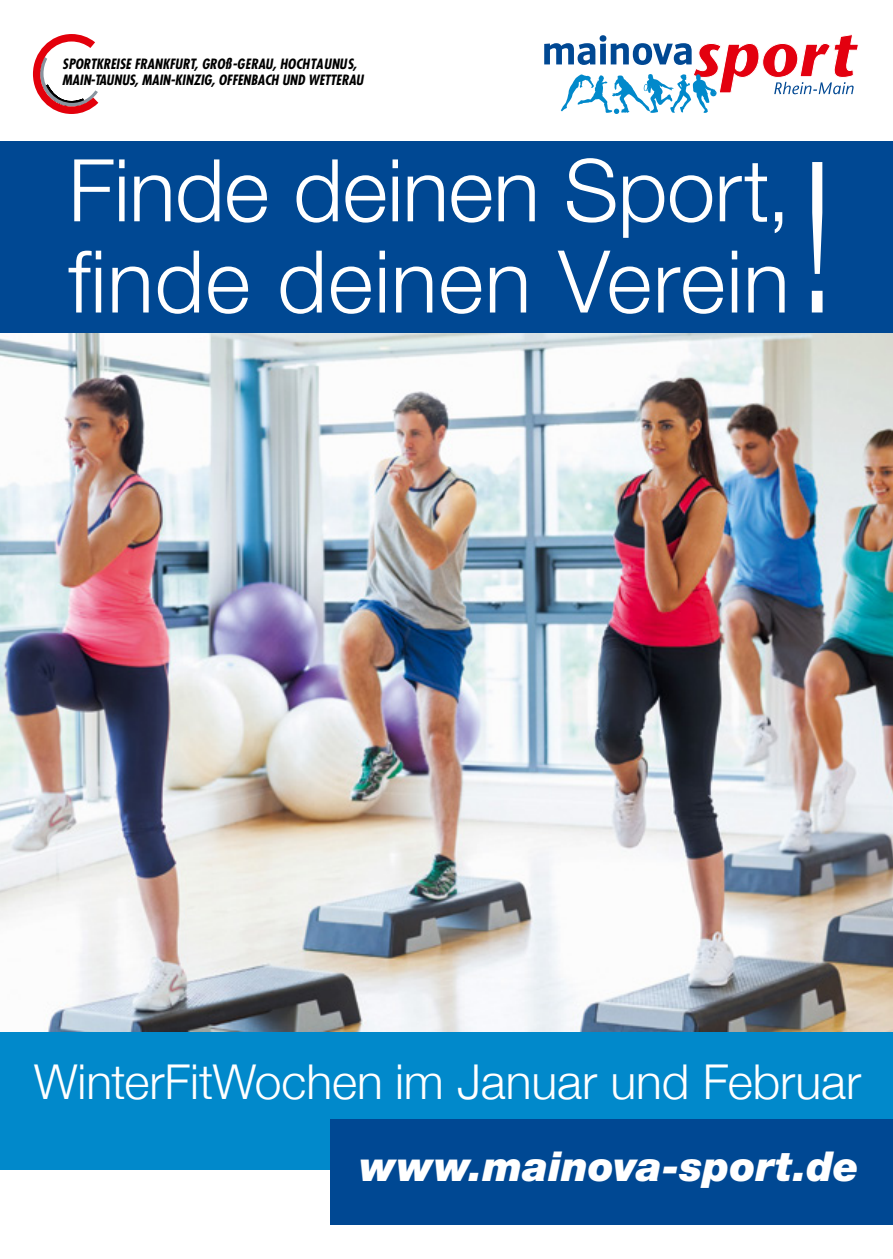
<style>
.page{position:relative;width:893px;height:1259px;background:#fff}
.page>*{position:absolute;margin:0;border:0;box-sizing:border-box;transform-origin:0 0}
.t1{font:100 210.6px "Helvetica Neue LT Std";color:#fff}
.t2{font:300 86.7px/91.2px "Helvetica Neue LT Std";color:#fff}
.t3{font:300 48px "Helvetica Neue";color:#fff}
.t4{font:italic 900 41.4px "Helvetica Neue LT Std";color:#fff}
.t5{font:italic 700 condensed 13.8px/16.5px "Futura Std";color:#000}
</style>
<div class="page">
<img style="left:0;top:333px;width:893px;height:699px">
<svg style="left:544px;top:34px;width:315px;height:80px"></svg>
<svg style="left:33px;top:34px;width:65px;height:80px"></svg>
<div style="left:0;top:1032px;width:893px;height:138px;background:#0189cb"></div>
<div style="left:0;top:141px;width:893px;height:192px;background:#004893"></div>
<div style="left:331px;top:1119px;width:562px;height:106px;background:#004893"></div>
<p class="t5" style="left:62px;top:56px;width:303px">SPORTKREISE FRANKFURT, GROß-GERAU, HOCHTAUNUS,<br>MAIN-TAUNUS, MAIN-KINZIG, OFFENBACH UND WETTERAU</p>
<h2 class="t2" style="left:68px;top:143px;width:724px">Finde deinen Sport, finde deinen Verein</h2>
<h1 class="t1" style="left:790px;top:117px;width:56px">!</h1>
<h3 class="t3" style="left:34px;top:1043px;width:829px">WinterFitWochen im Januar und Februar</h3>
<h3 class="t4" style="left:360px;top:1141px;width:501px">www.mainova-sport.de</h3>
</div>
